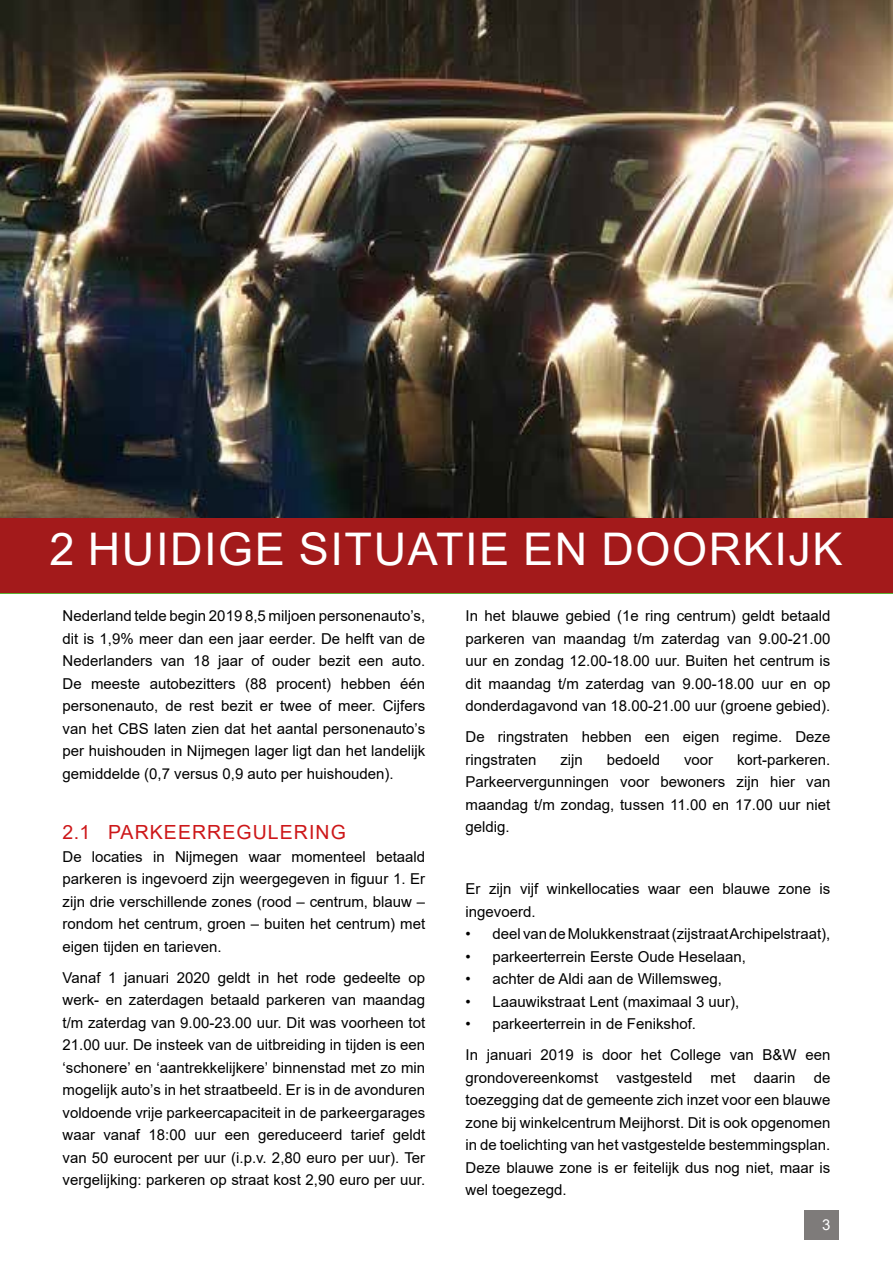
<style>
.page{position:relative;width:893px;height:1263px;background:#fff}
.page>*{position:absolute;margin:0;border:0;box-sizing:border-box;transform-origin:0 0}
.t1{font:45px "Arial";letter-spacing:.035em;color:#fff}
.t2{font:19.5px "Arial";letter-spacing:.055em;color:#cd1719}
.t3{font:15px/22.5px "Arial";color:#000;text-align:justify}
.t4{font:15px "Arial";color:#fff}
</style>
<div class="page">
<hr style="left:0;top:0;width:1px;height:1263px;background:#9abfe4">
<div style="left:0;top:506px;width:893px;height:86px;background:#a31a1b"></div>
<div style="left:805px;top:1210px;width:34px;height:30px;background:#7e7b7a"></div>
<img style="left:0;top:0;width:893px;height:517px">
<h1 class="t1" style="left:50px;top:519px;width:794px">2 HUIDIGE SITUATIE EN DOORKIJK</h1>
<p class="t3" style="left:63px;top:604px;width:364px">Nederland telde begin 2019 8,5 miljoen personenauto’s, dit is 1,9% meer dan een jaar eerder. De helft van de Nederlanders van 18 jaar of ouder bezit een auto.<br>De meeste autobezitters (88 procent) hebben één personenauto, de rest bezit er twee of meer. Cijfers van het CBS laten zien dat het aantal personenauto’s per huishouden in Nijmegen lager ligt dan het landelijk gemiddelde (0,7 versus 0,9 auto per huishouden).</p>
<h2 class="t2" style="left:63px;top:819px;width:285px">2.1 PARKEERREGULERING</h2>
<p class="t3" style="left:63px;top:845px;width:364px">De locaties in Nijmegen waar momenteel betaald parkeren is ingevoerd zijn weergegeven in figuur 1. Er zijn drie verschillende zones (rood – centrum, blauw – rondom het centrum, groen – buiten het centrum) met eigen tijden en tarieven.</p>
<p class="t3" style="left:63px;top:966px;width:364px">Vanaf 1 januari 2020 geldt in het rode gedeelte op werk- en zaterdagen betaald parkeren van maandag t/m zaterdag van 9.00-23.00 uur. Dit was voorheen tot 21.00 uur. De insteek van de uitbreiding in tijden is een ‘schonere’ en ‘aantrekkelijkere’ binnenstad met zo min mogelijk auto’s in het straatbeeld. Er is in de avonduren voldoende vrije parkeercapaciteit in de parkeergarages waar vanaf 18:00 uur een gereduceerd tarief geldt van 50 eurocent per uur (i.p.v. 2,80 euro per uur). Ter vergelijking: parkeren op straat kost 2,90 euro per uur.</p>
<p class="t3" style="left:466px;top:604px;width:366px">In het blauwe gebied (1e ring centrum) geldt betaald parkeren van maandag t/m zaterdag van 9.00-21.00 uur en zondag 12.00-18.00 uur. Buiten het centrum is dit maandag t/m zaterdag van 9.00-18.00 uur en op donderdagavond van 18.00-21.00 uur (groene gebied).</p>
<p class="t3" style="left:466px;top:725px;width:366px">De ringstraten hebben een eigen regime. Deze ringstraten</p>
<p class="t3" style="left:466px;top:748px;width:366px;text-indent:271px">kort-parkeren.<br>Parkeervergunningen voor bewoners zijn hier van maandag t/m zondag, tussen 11.00 en 17.00 uur niet geldig.</p>
<p class="t3" style="left:560px;top:748px;width:24px">zijn</p>
<p class="t3" style="left:607px;top:748px;width:55px">bedoeld</p>
<p class="t3" style="left:684px;top:748px;width:31px">voor</p>
<p class="t3" style="left:466px;top:877px;width:366px">Er zijn vijf winkellocaties waar een blauwe zone is ingevoerd.</p>
<p class="t3" style="left:466px;top:922px;width:366px">• deel van de Molukkenstraat (zijstraat Archipelstraat),</p>
<p class="t3" style="left:466px;top:945px;width:282px">• parkeerterrein Eerste Oude Heselaan,</p>
<p class="t3" style="left:466px;top:967px;width:258px">• achter de Aldi aan de Willemsweg,</p>
<p class="t3" style="left:466px;top:990px;width:275px">• Laauwikstraat Lent (maximaal 3 uur),</p>
<p class="t3" style="left:466px;top:1008px;width:366px;line-height:31px">• parkeerterrein in de Fenikshof.<br>In januari 2019 is door het College van B&amp;W een</p>
<p class="t3" style="left:466px;top:1066px;width:366px">grondovereenkomst vastgesteld met daarin de toezegging dat de gemeente zich inzet voor een blauwe zone bij winkelcentrum Meijhorst. Dit is ook opgenomen in de toelichting van het vastgestelde bestemmingsplan.<br>Deze blauwe zone is er feitelijk dus nog niet, maar is wel toegezegd.</p>
<p class="t4" style="left:822px;top:1215px;width:10px">3</p>
</div>
